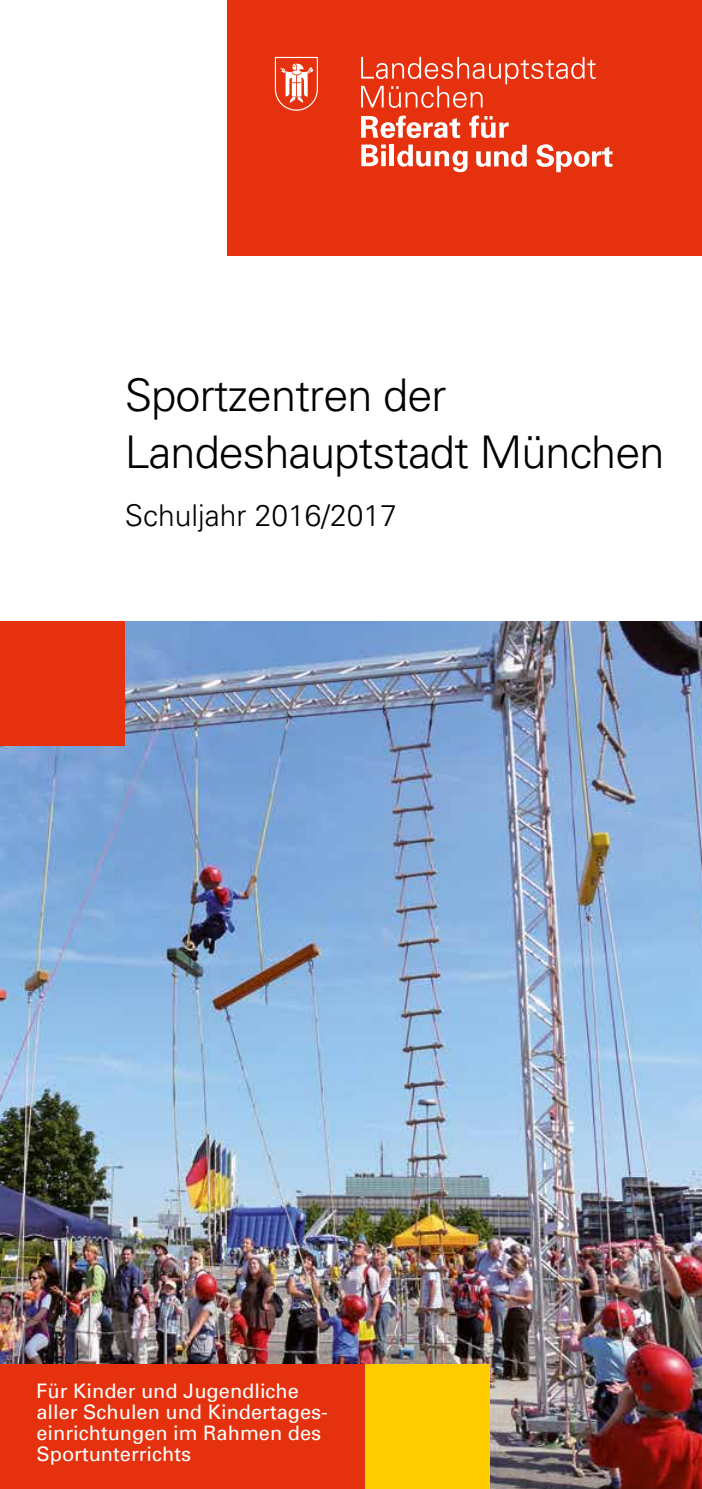
<style>
.page{position:relative;width:702px;height:1489px;background:#fff}
.page>*{position:absolute;margin:0;border:0;box-sizing:border-box;transform-origin:0 0}
.t1{font:300 45px/57.5px "Univers";letter-spacing:-.02em;color:#000}
.t2{font:300 30px "Univers";color:#000}
.t3{font:20px/21.2px "Univers";color:#fff}
</style>
<div class="page">
<img style="left:0;top:621px;width:702px;height:867px">
<div style="left:0;top:621px;width:124px;height:124px;background:#e6310e"></div>
<div style="left:0;top:1364px;width:368px;height:124px;background:#e6310e"></div>
<div style="left:227px;top:0;width:475px;height:255px;background:#e6310e"></div>
<svg style="left:361px;top:57px;width:234px;height:51px"></svg>
<svg style="left:274px;top:57px;width:44px;height:54px"></svg>
<svg style="left:361px;top:116px;width:99px;height:22px"></svg>
<svg style="left:469px;top:116px;width:39px;height:22px"></svg>
<svg style="left:361px;top:144px;width:25px;height:22px"></svg>
<div style="left:389px;top:144px;width:5px;height:22px;background:#fff"></div>
<svg style="left:397px;top:144px;width:70px;height:28px"></svg>
<svg style="left:476px;top:145px;width:51px;height:22px"></svg>
<svg style="left:536px;top:144px;width:76px;height:28px"></svg>
<div style="left:366px;top:1364px;width:124px;height:124px;background:#fc0"></div>
<h1 class="t1" style="left:125px;top:366px;width:541px">Sportzentren der<br>Landeshauptstadt München</h1>
<h2 class="t2" style="left:125px;top:497px;width:273px">Schuljahr 2016/2017</h2>
<p class="t3" style="left:36px;top:1379px;width:293px">Für Kinder und Jugendliche aller Schulen und Kindertages&shy;einrichtungen im Rahmen des<br>Sportunterrichts</p>
</div>
